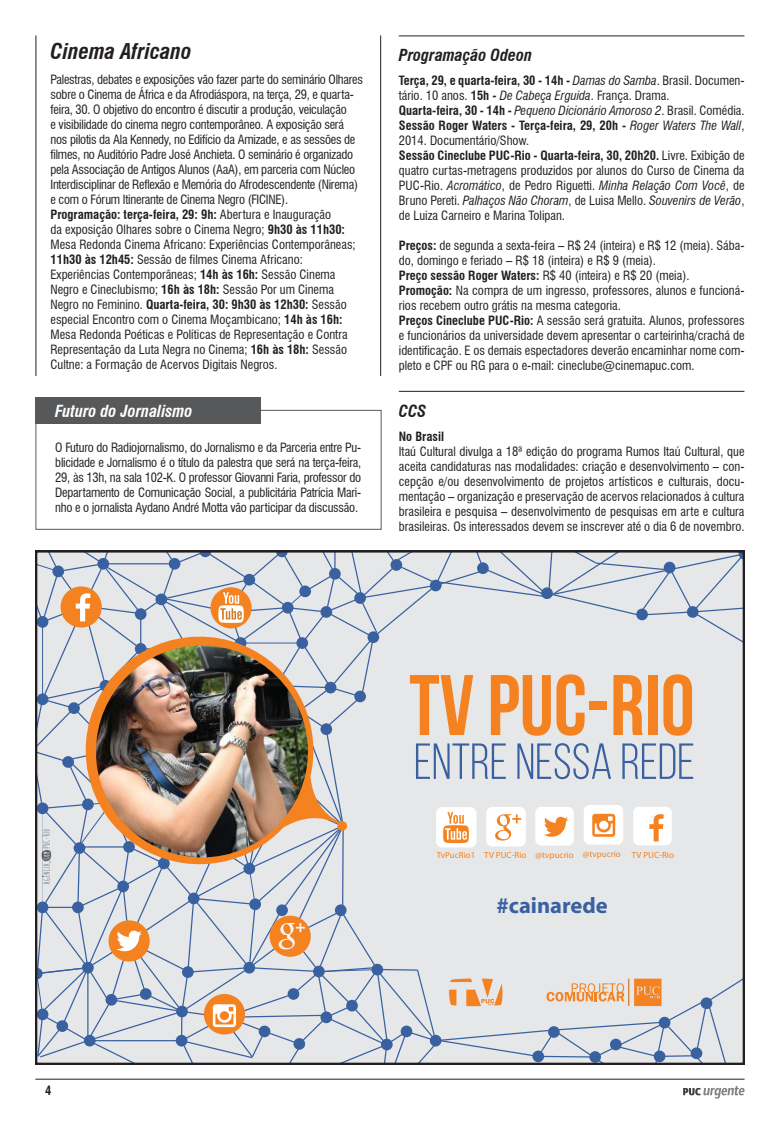
<style>
.page{position:relative;width:780px;height:1134px;background:#fff}
.page>*{position:absolute;margin:0;border:0;box-sizing:border-box;transform-origin:0 0}
.t1{font:85.62px "Bebas Neue";color:#f58220}
.t2{font:50.62px "Bebas Neue";color:#3961a0}
.t3{font:700 22.5px "Myriad";color:#3961a0}
.t4{font:italic 700 condensed 21.25px "Swiss 721 BT";color:#231f20}
.t5{font:italic 700 condensed 16.25px "Swiss 721 BT";color:#231f20}
.t6{font:italic 700 condensed 16.25px "Swiss 721 BT";color:#fff}
.t7{font:condensed 12.5px/15px "Swiss 721 BT";color:#231f20;text-align:justify}
.t8{font:condensed 12.5px/15px "Swiss 721 BT";letter-spacing:-.02em;color:#231f20}
.t9{font:700 condensed 12.5px "Swiss 721 BT";color:#231f20}
.t10{font:9px "Myriad Pro";color:#f58220}
.s1{font-weight:700}
.s2{font-style:italic}
</style>
<div class="page">
<hr style="left:35px;top:1079px;width:709px;height:1px;background:#231f20">
<svg style="left:683px;top:1086px;width:61px;height:12px"></svg>
<svg style="left:35px;top:551px;width:709px;height:513px;background:#d2cece"></svg>
<hr style="left:35px;top:35px;width:1px;height:341px;background:#231f20">
<hr style="left:380px;top:35px;width:1px;height:341px;background:#231f20">
<hr style="left:399px;top:35px;width:345px;height:1px;background:#231f20">
<hr style="left:399px;top:391px;width:345px;height:1px;background:#231f20">
<div style="left:35px;top:410px;width:346px;height:120px;border:1px solid #57585a"></div>
<div style="left:35px;top:397px;width:225px;height:26px;background:#57585a"></div>
<h3 class="t4" style="left:51px;top:38px;width:143px">Cinema Africano</h3>
<p class="t8" style="left:50px;top:72px;width:314px">Palestras, debates e exposições vão fazer parte do seminário Olhares sobre o Cinema de África e da Afrodiáspora, na terça, 29, e quarta&shy;feira, 30. O objetivo do encontro é discutir a produção, veiculação<br>e visibilidade do cinema negro contemporâneo. A exposição será nos pilotis da Ala Kennedy, no Edifício da Amizade, e as sessões de filmes, no Auditório Padre José Anchieta. O seminário é organizado pela Associação de Antigos Alunos (AaA), em parceria com Núcleo Interdisciplinar de Reflexão e Memória do Afrodescendente (Nirema) e com o Fórum Itinerante de Cinema Negro (FICINE).<br><span class="s1">Programação: terça-feira, 29: 9h:</span> Abertura e Inauguração<br>da exposição Olhares sobre o Cinema Negro; <span class="s1">9h30 às 11h30:<br></span>Mesa Redonda Cinema Africano: Experiências Contemporâneas; <span class="s1">11h30 às 12h45:</span> Sessão de filmes Cinema Africano:<br>Experiências Contemporâneas; <span class="s1">14h às 16h:</span> Sessão Cinema Negro e Cineclubismo; <span class="s1">16h às 18h:</span> Sessão Por um Cinema Negro no Feminino. <span class="s1">Quarta-feira, 30: 9h30 às 12h30:</span> Sessão especial Encontro com o Cinema Moçambicano; <span class="s1">14h às 16h:<br></span>Mesa Redonda Poéticas e Políticas de Representação e Contra Representação da Luta Negra no Cinema; <span class="s1">16h às 18h:</span> Sessão Cultne: a Formação de Acervos Digitais Negros.</p>
<h3 class="t6" style="left:55px;top:401px;width:139px">Futuro do Jornalismo</h3>
<p class="t7" style="left:55px;top:440px;width:307px">O Futuro do Radiojornalismo, do Jornalismo e da Parceria entre Pu&shy;blicidade e Jornalismo é o título da palestra que será na terça-feira, 29, às 13h, na sala 102-K. O professor Giovanni Faria, professor do Departamento de Comunicação Social, a publicitária Patrícia Mari&shy;nho e o jornalista Aydano André Motta vão participar da discussão.</p>
<h3 class="t5" style="left:399px;top:45px;width:135px">Programação Odeon</h3>
<p class="t7" style="left:399px;top:73px;width:347px;text-align:left"><span class="s1">Terça, 29, e quarta-feira, 30 - 14h -</span> <span class="s2">Damas do Samba</span>. Brasil. Documen&shy;tário. 10 anos. <span class="s1">15h -</span> <span class="s2">De Cabeça Erguida</span>. França. Drama.<br><span class="s1">Quarta-feira, 30 - 14h -</span> <span class="s2">Pequeno Dicionário Amoroso 2</span>. Brasil. Comédia.<br><span class="s1">Sessão Roger Waters - Terça-feira, 29, 20h -</span> <span class="s2">Roger Waters The Wall</span>, 2014. Documentário/Show.<br><span class="s1">Sessão Cineclube PUC-Rio - Quarta-feira, 30, 20h20.</span> Livre. Exibição de quatro curtas-metragens produzidos por alunos do Curso de Cinema da PUC-Rio. <span class="s2">Acromático</span>, de Pedro Riguetti. <span class="s2">Minha Relação Com Você</span>, de Bruno Pereti. <span class="s2">Palhaços Não Choram</span>, de Luisa Mello. <span class="s2">Souvenirs de Verão</span>, de Luiza Carneiro e Marina Tolipan.</p>
<p class="t7" style="left:399px;top:238px;width:347px;text-align:left"><span class="s1">Preços:</span> de segunda a sexta-feira – R$ 24 (inteira) e R$ 12 (meia). Sába&shy;do, domingo e feriado – R$ 18 (inteira) e R$ 9 (meia).<br><span class="s1">Preço sessão Roger Waters:</span> R$ 40 (inteira) e R$ 20 (meia).<br><span class="s1">Promoção:</span> Na compra de um ingresso, professores, alunos e funcioná&shy;rios recebem outro grátis na mesma categoria.<br><span class="s1">Preços Cineclube PUC-Rio:</span> A sessão será gratuita. Alunos, professores e funcionários da universidade devem apresentar o carteirinha/crachá de identificação. E os demais espectadores deverão encaminhar nome com&shy;pleto e CPF ou RG para o e-mail: cineclube@cinemapuc.com.</p>
<h3 class="t5" style="left:399px;top:401px;width:29px">CCS</h3>
<p class="t9" style="left:399px;top:429px;width:47px">No Brasil</p>
<p class="t7" style="left:399px;top:444px;width:347px">Itaú Cultural divulga a 18ª edição do programa Rumos Itaú Cultural, que aceita candidaturas nas modalidades: criação e desenvolvimento – con&shy;cepção e/ou desenvolvimento de projetos artísticos e culturais, docu&shy;mentação – organização e preservação de acervos relacionados à cultura brasileira e pesquisa – desenvolvimento de pesquisas em arte e cultura brasileiras. Os interessados devem se inscrever até o dia 6 de novembro.</p>
<h1 class="t1" style="left:409px;top:658px;width:287px">TV PUC-RIO</h1>
<h2 class="t2" style="left:414px;top:734px;width:282px">ENTRE NESSA REDE</h2>
<p class="t10" style="left:437px;top:850px;width:239px">TvPucRio1 TV PUC-Rio @tvpucrio @tvpucrio TV PUC-Rio</p>
<h3 class="t3" style="left:496px;top:894px;width:113px">#cainarede</h3>
<p class="t9" style="left:45px;top:1083px;width:8px">4</p>
</div>
